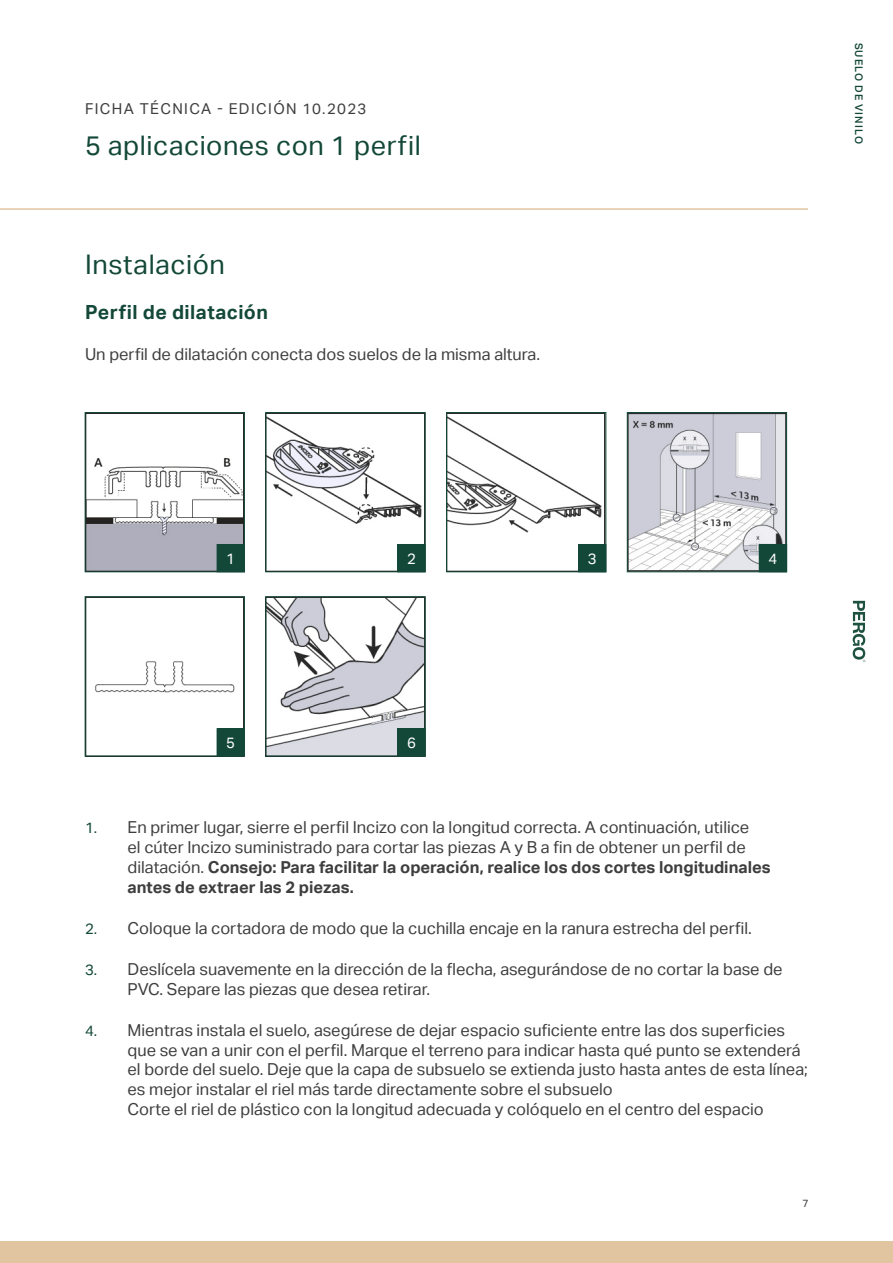
<style>
.page{position:relative;width:893px;height:1263px;background:#fff}
.page>*{position:absolute;margin:0;border:0;box-sizing:border-box;transform-origin:0 0}
.Product{font:27px "Aktiv Grotesk";letter-spacing:.02em;color:#134838}
.t1{font:700 19.5px "Aktiv Grotesk";letter-spacing:.025em;color:#134838}
.BodyText{font:16.5px/19.8px "Aktiv Grotesk";color:#3e3e3f}
.TDS{font:15px "Aktiv Grotesk";letter-spacing:.09em;color:#3e3e3f}
.List-II-ImagesSteps{font:15px "Aktiv Grotesk";color:#fff}
.Range{font:500 10.5px "Aktiv Grotesk";letter-spacing:.11em;color:#134838}
.t2{font:10.5px "Aktiv Grotesk";color:#3e3e3f}
.s1{font-size:15px;color:#134838}
.s2{font-weight:700}
</style>
<div class="page">
<div style="left:0;top:1242px;width:893px;height:21px;background:#e1c4a0"></div>
<hr style="left:0;top:208px;width:808px;height:2px;background:#e1c4a0">
<svg style="left:853px;top:601px;width:12px;height:61px"></svg>
<img style="left:87px;top:458px;width:155px;height:112px">
<div style="left:85px;top:412px;width:159px;height:160px;border:1px solid #134838"></div>
<div style="left:217px;top:544px;width:27px;height:28px;background:#134838"></div>
<img style="left:268px;top:417px;width:154px;height:153px">
<div style="left:266px;top:412px;width:159px;height:160px;border:1px solid #134838"></div>
<div style="left:398px;top:544px;width:27px;height:28px;background:#134838"></div>
<img style="left:448px;top:416px;width:154px;height:117px">
<div style="left:446px;top:412px;width:160px;height:160px;border:1px solid #134838"></div>
<div style="left:578px;top:544px;width:28px;height:28px;background:#134838"></div>
<img style="left:629px;top:414px;width:156px;height:156px">
<div style="left:627px;top:412px;width:160px;height:160px;border:1px solid #134838"></div>
<div style="left:759px;top:544px;width:28px;height:28px;background:#134838"></div>
<img style="left:95px;top:661px;width:147px;height:93px">
<div style="left:85px;top:597px;width:159px;height:159px;border:1px solid #134838"></div>
<div style="left:217px;top:729px;width:27px;height:27px;background:#134838"></div>
<img style="left:268px;top:599px;width:155px;height:155px">
<div style="left:266px;top:597px;width:159px;height:159px;border:1px solid #134838"></div>
<div style="left:398px;top:729px;width:27px;height:27px;background:#134838"></div>
<p class="TDS" style="left:85px;top:100px;width:283px">FICHA TÉCNICA - EDICIÓN 10.2023</p>
<p class="Product" style="left:85px;top:130px;width:337px">5 aplicaciones con 1 perfil</p>
<p class="Product" style="left:85px;top:249px;width:141px">Instalación</p>
<p class="t1" style="left:85px;top:301px;width:184px">Perfil de dilatación</p>
<p class="BodyText" style="left:85px;top:345px;width:457px">Un perfil de dilatación conecta dos suelos de la misma altura.</p>
<p class="Range" style="left:865px;top:43px;width:103px;rotate:90deg">SUELO DE VINILO</p>
<p class="List-II-ImagesSteps" style="left:226px;top:549px;width:10px">1</p>
<p class="List-II-ImagesSteps" style="left:407px;top:549px;width:10px">2</p>
<p class="List-II-ImagesSteps" style="left:588px;top:549px;width:10px">3</p>
<p class="List-II-ImagesSteps" style="left:768px;top:549px;width:10px">4</p>
<p class="List-II-ImagesSteps" style="left:226px;top:734px;width:10px">5</p>
<p class="List-II-ImagesSteps" style="left:407px;top:734px;width:10px">6</p>
<p class="BodyText" style="left:128px;top:818px;width:645px;text-indent:-43px"><span class="s1">1.</span> En primer lugar, sierre el perfil Incizo con la longitud correcta. A continuación, utilice<br>el cúter Incizo suministrado para cortar las piezas A y B a fin de obtener un perfil de dilatación. <span class="s2">Consejo: Para facilitar la operación, realice los dos cortes longitudinales antes de extraer las 2 piezas.</span></p>
<p class="BodyText" style="left:85px;top:918px;width:668px"><span class="s1">2.</span> Coloque la cortadora de modo que la cuchilla encaje en la ranura estrecha del perfil.</p>
<p class="BodyText" style="left:128px;top:959px;width:656px;text-indent:-43px"><span class="s1">3.</span> Deslícela suavemente en la dirección de la flecha, asegurándose de no cortar la base de<br>PVC. Separe las piezas que desea retirar.</p>
<p class="BodyText" style="left:128px;top:1020px;width:682px;text-indent:-43px"><span class="s1">4.</span> Mientras instala el suelo, asegúrese de dejar espacio suficiente entre las dos superficies que se van a unir con el perfil. Marque el terreno para indicar hasta qué punto se extenderá el borde del suelo. Deje que la capa de subsuelo se extienda justo hasta antes de esta línea; es mejor instalar el riel más tarde directamente sobre el subsuelo<br>Corte el riel de plástico con la longitud adecuada y colóquelo en el centro del espacio</p>
<p class="t2" style="left:802px;top:1197px;width:8px">7</p>
</div>
